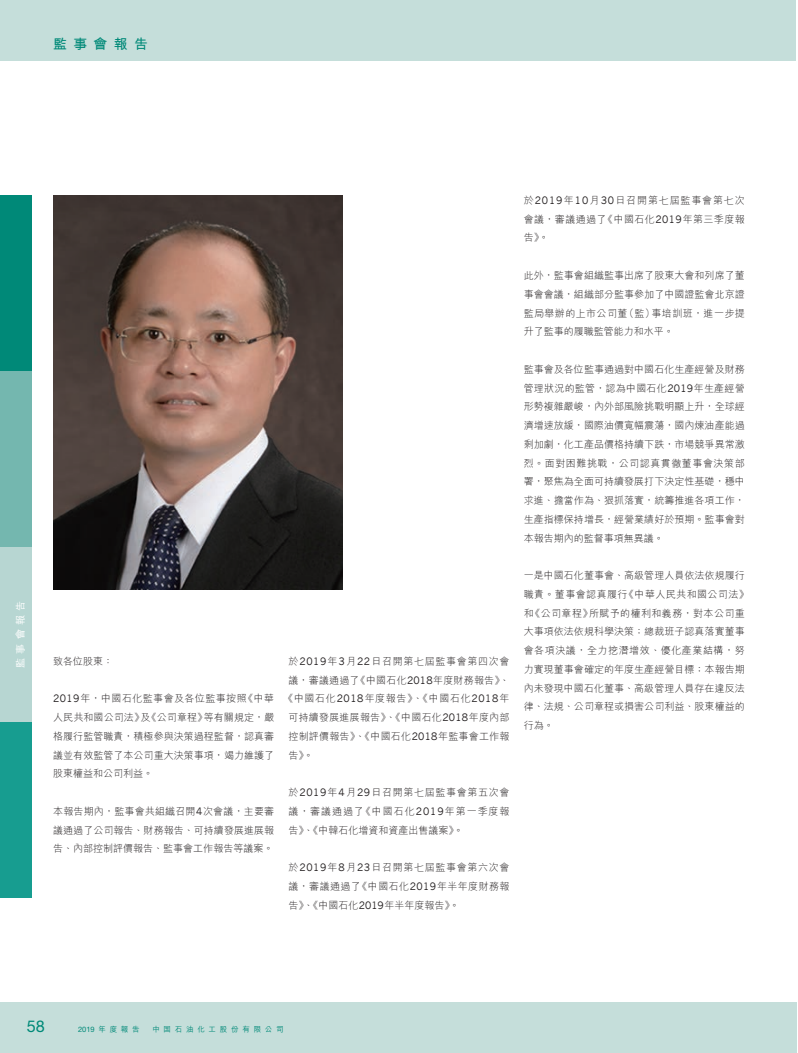
<style>
.page{position:relative;width:798px;height:1053px;background:#fff}
.page>*{position:absolute;margin:0;border:0;box-sizing:border-box;transform-origin:0 0}
.t1{font:16.25px "Helvetica Neue LT Std";color:#008978}
.t2{font:700 13.75px "M Hei HK";letter-spacing:.47em;color:#008978}
.t3{font:300 10px/18.8px "M Hei HK";letter-spacing:.005em;color:#231f20;text-align:justify}
.t4{font:300 10px "M Hei HK";letter-spacing:.06em;color:#231f20}
.t5{font:300 10px "M Hei HK";letter-spacing:.065em;color:#231f20}
.t6{font:500 10px "M Hei HK";letter-spacing:.415em;color:#fff}
.t7{font:500 7.5px "M Hei HK";letter-spacing:.5em;color:#008978}
.t8{font:7.5px "Helvetica Neue LT Std";color:#008978}
.s1{font-family:"News Gothic";font-weight:400}
.s2{font-family:"M Hei HK";font-weight:500}
.s3{font-family:"M Hei HKS"}
</style>
<div class="page">
<div style="left:0;top:1002px;width:796px;height:50px;background:#c5deda"></div>
<div style="left:0;top:722px;width:32px;height:175px;background:#179d90"></div>
<div style="left:0;top:546px;width:32px;height:176px;background:#b7d6d2"></div>
<div style="left:0;top:371px;width:32px;height:175px;background:#74b7af"></div>
<div style="left:0;top:195px;width:32px;height:176px;background:#008978"></div>
<div style="left:0;top:0;width:795px;height:61px;background:#c5deda"></div>
<img style="left:53px;top:195px;width:289px;height:394px">
<h2 class="t2" style="left:53px;top:34px;width:96px">監事會報告</h2>
<p class="t6" style="left:13px;top:667px;width:68px;rotate:-90deg">監事會報告</p>
<p class="t3" style="left:53px;top:651px;width:61px">致各位股東：</p>
<p class="t3" style="left:53px;top:689px;width:222px"><span class="s1">2019</span>年，中國石化監事會及各位監事按照《中華人民共和國公司法》及《公司章程》等有關規定，嚴格履行監管職責，積極參與決策過程監督，認真審議並有效監管了本公司重大決策事項，竭力維護了股東權益和公司利益。</p>
<p class="t3" style="left:53px;top:801px;width:222px">本報告期內，監事會共組織召開<span class="s1">4</span>次會議，主要審議通過了公司報告、財務報告、可持續發展進展報告、內部控制評價報告、監事會工作報告等議案。</p>
<p class="t5" style="left:288px;top:656px;width:222px">於<span class="s1">2019</span>年<span class="s1">3</span>月<span class="s1">22</span>日召開第七屆監事會第四次會</p>
<p class="t3" style="left:288px;top:670px;width:222px">議，審議通過了《中國石化<span class="s1">2018</span>年度財務報告》、</p>
<p class="t4" style="left:283px;top:693px;width:227px">《中國石化<span class="s1">2018</span>年度報告》、《中國石化<span class="s1">2018</span>年</p>
<p class="t3" style="left:288px;top:708px;width:222px">可持續發展進展報告》、《中國石化<span class="s1">2018</span>年度內部</p>
<p class="t3" style="left:288px;top:726px;width:222px">控制評價報告》、《中國石化<span class="s1">2018</span>年監事會工作報</p>
<p class="t3" style="left:288px;top:745px;width:26px">告》。</p>
<p class="t3" style="left:288px;top:783px;width:222px">於<span class="s1">2019</span>年<span class="s1">4</span>月<span class="s1">29</span>日召開第七屆監事會第五次會議，審議通過了《中國石化<span class="s1">2019</span>年第一季度報告》、《中韓石化增資和資產出售議案》。</p>
<p class="t3" style="left:288px;top:858px;width:222px">於<span class="s1">2019</span>年<span class="s1">8</span>月<span class="s1">23</span>日召開第七屆監事會第六次會議，審議通過了《中國石化<span class="s1">2019</span>年半年度財務報告》、《中國石化<span class="s1">2019</span>年半年度報告》。</p>
<p class="t3" style="left:523px;top:191px;width:222px">於<span class="s1">2019</span>年<span class="s1">10</span>月<span class="s1">30</span>日召開第七屆監事會第七次會議，審議通過了《中國石化<span class="s1">2019</span>年第三季度報告》。</p>
<p class="t3" style="left:523px;top:266px;width:222px">此外，監事會組織監事出席了股東大會和列席了董事會會議，組織部分監事參加了中國證監會北京證監局舉辦的上市公司董（監）事培訓班，進一步提升了監事的履職監管能力和水平。</p>
<p class="t3" style="left:523px;top:359px;width:222px">監事會及各位監事通過對中國石化生產經營及財務管理狀況的監管，認為中國石化<span class="s1">2019</span>年生產經營形勢複雜嚴峻，內外部風險挑戰明顯上升，全球經濟增速放緩，國際油價寬幅震蕩，國內煉油產能過剩加劇，化工產品價格持續下跌，市場競爭異常激烈。面對困難挑戰，公司認真貫徹董事會決策部署，聚焦為全面可持續發展打下決定性基礎，穩中求進、擔當作為、狠抓落實，統籌推進各項工作，生產指標保持增長，經營業績好於預期。監事會對本報告期內的監督事項無異議。</p>
<p class="t3" style="left:523px;top:566px;width:226px;text-align:left">一是中國石化董事會、高級管理人員依法依規履行職責。董事會認真履行《中華人民共和國公司法》和《公司章程》所賦予的權利和義務，對本公司重大事項依法依規科學決策；總裁班子認真落實董事會各項決議，全力挖潛增效、優化產業結構，努力實現董事會確定的年度生產經營目標；本報告期內未發現中國石化董事、高級管理人員存在違反法律、法規、公司章程或損害公司利益、股東權益的行為。</p>
<h1 class="t1" style="left:27px;top:1016px;width:20px">58</h1>
<p class="t8" style="left:78px;top:1024px;width:63px">2019<span class="s2">年度報告</span></p>
<p class="t7" style="left:152px;top:1023px;width:133px">中<span class="s3">國</span>石油化工股份有限公司</p>
</div>
